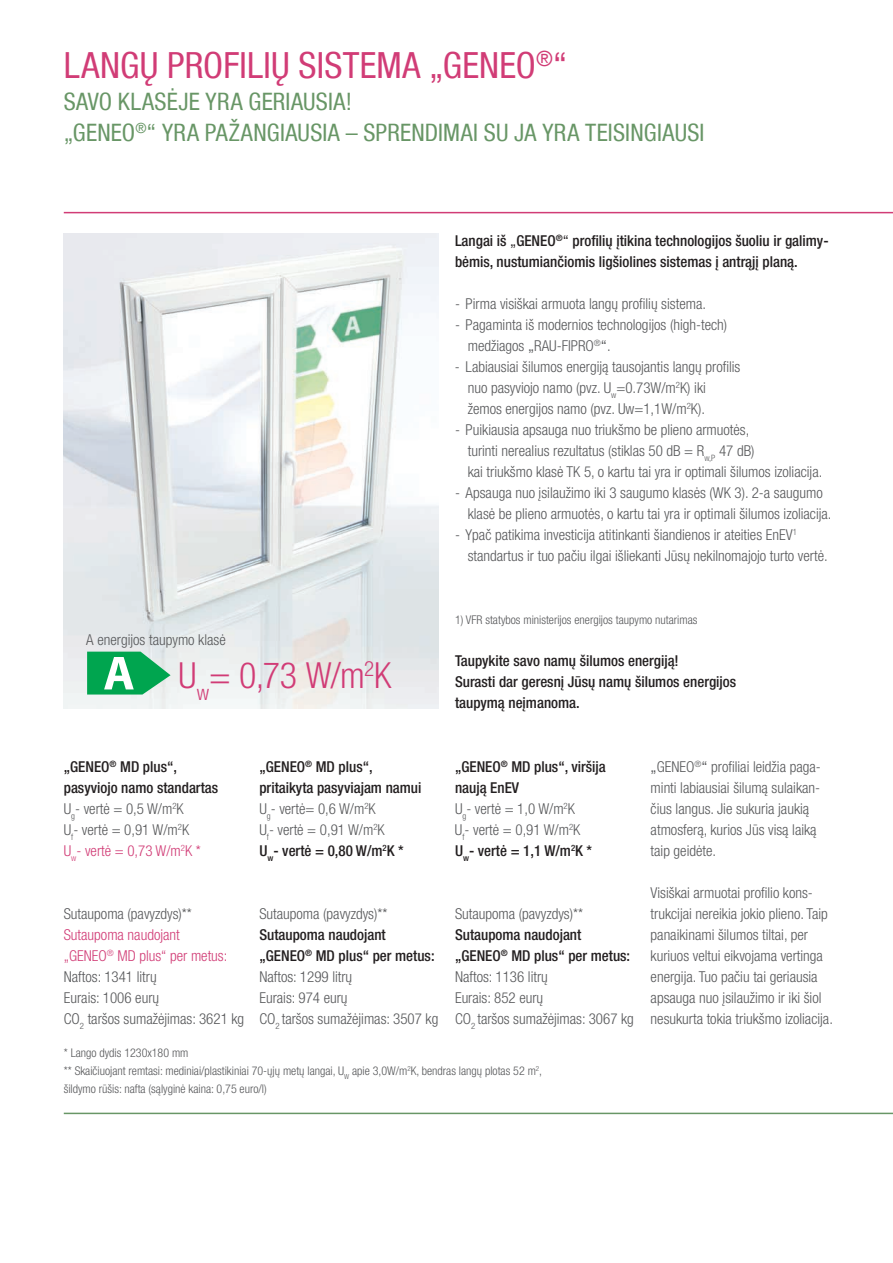
<style>
.page{position:relative;width:893px;height:1263px;background:#fff}
.page>*{position:absolute;margin:0;border:0;box-sizing:border-box;transform-origin:0 0}
.t1{font:condensed 36px "Helvetica Neue LT Com";letter-spacing:.005em;color:#d13c76}
.t2{font:300 condensed 36px "Helvetica Neue LT Com";color:#d13c76}
.t3{font:condensed 24px/31.5px "Helvetica Neue LT Com";letter-spacing:.01em;color:#689666}
.t4{font:300 condensed 15px/21px "Helvetica Neue LT Com";color:#57585a}
.t5{font:500 condensed 15px/21px "Helvetica Neue LT Com";color:#231f20}
.t6{font:300 condensed 12px/18px "Helvetica Neue LT Com";color:#57585a}
.s1{font-weight:400}
.s2{font-weight:300;color:#57585a}
.s3{font-weight:300;color:#d13c76}
.s4{color:#d13c76}
.s5{font-weight:500;color:#231f20}
</style>
<div class="page">
<hr style="left:64px;top:212px;width:829px;height:1px;background:#d13c76">
<hr style="left:64px;top:1113px;width:829px;height:1px;background:#689666">
<img style="left:64px;top:234px;width:374px;height:474px">
<svg style="left:87px;top:652px;width:84px;height:42px"></svg>
<h1 class="t1" style="left:64px;top:44px;width:505px">LANGŲ PROFILIŲ SISTEMA „GENEO<sup>®</sup>“</h1>
<h2 class="t3" style="left:64px;top:85px;width:313px">SAVO KLASĖJE YRA GERIAUSIA! „GENEO<sup>®</sup>“ YRA PAŽANGIAUSIA – SPREN</h2>
<h2 class="t3" style="left:425px;top:117px;width:24px">DIMAI</h2>
<h2 class="t3" style="left:484px;top:117px;width:72px">SU JA YRA</h2>
<h2 class="t3" style="left:585px;top:117px;width:11px">TEISINGIAUSI</h2>
<p class="t5" style="left:455px;top:230px;width:375px">Langai iš <span class="s1">„</span>GENEO<sup>®</sup><span class="s1">“</span> profilių įtikina technologijos šuoliu ir galimy&shy;bėmis, nustumiančiomis ligšiolines sistemas į antrąjį planą.</p>
<p class="t4" style="left:455px;top:294px;width:252px">- Pirma visiškai armuota langų profilių sistema.</p>
<p class="t4" style="left:468px;top:315px;width:261px;text-indent:-13px">- Pagaminta iš modernios technologijos (high-tech) medžiagos <span class="s1">„</span>RAU-FIPRO<sup>®</sup><span class="s1">“</span>.</p>
<p class="t4" style="left:468px;top:357px;width:274px;text-indent:-13px">- Labiausiai šilumos energiją tausojantis langų profilis nuo pasyviojo namo (pvz. U<sub>w</sub>=0.73W/m<sup>2</sup>K) iki žemos energijos namo (pvz. Uw=1,1W/m<sup>2</sup>K).</p>
<p class="t4" style="left:468px;top:420px;width:356px;text-indent:-13px">- Puikiausia apsauga nuo triukšmo be plieno armuotės,<br>turinti nerealius rezultatus (stiklas 50 dB = R<sub>w,P</sub> 47 dB)<br>kai triukšmo klasė TK 5, o kartu tai yra ir optimali šilumos izoliacija.</p>
<p class="t4" style="left:468px;top:483px;width:365px;text-indent:-13px">- Apsauga nuo įsilaužimo iki 3 saugumo klasės (WK 3). 2-a saugumo klasė be plieno armuotės, o kartu tai yra ir optimali šilumos izoliacija.</p>
<p class="t4" style="left:468px;top:525px;width:361px;text-indent:-13px">- Ypač patikima investicija atitinkanti šiandienos ir ateities EnEV<sup>1 </sup>standartus ir tuo pačiu ilgai išliekanti Jūsų nekilnomajojo turto vertė.</p>
<p class="t4" style="left:86px;top:629px;width:141px">A energijos taupymo klasė</p>
<h1 class="t2" style="left:178px;top:654px;width:214px">U<sub>w</sub>= 0,73 W/m<sup>2</sup>K</h1>
<p class="t6" style="left:455px;top:611px;width:244px">1) VFR statybos ministerijos energijos taupymo nutarimas</p>
<p class="t5" style="left:455px;top:650px;width:283px">Taupykite savo namų šilumos energiją!<br>Surasti dar geresnį Jūsų namų šilumos energijos taupymą neįmanoma.</p>
<p class="t5" style="left:64px;top:755px;width:156px">„GENEO<sup>®</sup> MD plus“, pasyviojo namo standartas<br><span class="s2">U</span><sub>g</sub><span class="s2">- vertė = 0,5 W/m</span><sup>2</sup><span class="s2">K<br>U</span><sub>f</sub><span class="s2">- vertė = 0,91 W/m</span><sup>2</sup><span class="s2">K<br></span><span class="s3">U</span><sub>w</sub><span class="s3">- vertė = 0,73 W/m</span><sup>2</sup><span class="s3">K *</span></p>
<p class="t5" style="left:259px;top:755px;width:164px">„GENEO<sup>®</sup> MD plus“, pritaikyta pasyviajam namui<br><span class="s2">U</span><sub>g</sub><span class="s2">- vertė= 0,6 W/m</span><sup>2</sup><span class="s2">K<br>U</span><sub>f</sub><span class="s2">- vertė = 0,91 W/m</span><sup>2</sup><span class="s2">K<br></span>U<sub>w</sub>- vertė = 0,80 W/m<sup>2</sup>K *</p>
<p class="t4" style="left:64px;top:903px;width:130px">Sutaupoma (pavyzdys)**</p>
<p class="t4" style="left:64px;top:924px;width:182px"><span class="s4">Sutaupoma naudojant<br>„GENEO</span><sup>®</sup> <span class="s4">MD plus“ per metus:<br></span>Naftos: 1341 litrų<br>Eurais: 1006 eurų<br>CO<sub>2</sub> taršos sumažėjimas: 3621 kg</p>
<p class="t4" style="left:259px;top:903px;width:130px">Sutaupoma (pavyzdys)**</p>
<p class="t4" style="left:259px;top:924px;width:180px"><span class="s5">Sutaupoma naudojant „GENEO</span><sup>®</sup> <span class="s5">MD plus“ per metus:<br></span>Naftos: 1299 litrų<br>Eurais: 974 eurų<br>CO<sub>2</sub> taršos sumažėjimas: 3507 kg</p>
<p class="t5" style="left:455px;top:755px;width:152px">„GENEO<sup>®</sup> MD plus“, viršija naują EnEV<br><span class="s2">U</span><sub>g</sub><span class="s2">- vertė = 1,0 W/m</span><sup>2</sup><span class="s2">K<br>U</span><sub>f</sub><span class="s2">- vertė = 0,91 W/m</span><sup>2</sup><span class="s2">K<br></span>U<sub>w</sub>- vertė = 1,1 W/m<sup>2</sup>K *</p>
<p class="t4" style="left:455px;top:903px;width:130px">Sutaupoma (pavyzdys)**</p>
<p class="t4" style="left:455px;top:924px;width:180px"><span class="s5">Sutaupoma naudojant „GENEO</span><sup>®</sup> <span class="s5">MD plus“ per metus:<br></span>Naftos: 1136 litrų<br>Eurais: 852 eurų<br>CO<sub>2</sub> taršos sumažėjimas: 3067 kg</p>
<p class="t4" style="left:651px;top:756px;width:172px"><span class="s1">„</span>GENEO<sup>®</sup><span class="s1">“</span> profiliai leidžia paga&shy;minti labiausiai šilumą sulaikan&shy;čius langus. Jie sukuria jaukią atmosferą, kurios Jūs visą laiką taip geidėte.</p>
<p class="t4" style="left:651px;top:882px;width:184px">Visiškai armuotai profilio kons&shy;trukcijai nereikia jokio plieno. Taip panaikinami šilumos tiltai, per kuriuos veltui eikvojama vertinga energija. Tuo pačiu tai geriausia apsauga nuo įsilaužimo ir iki šiol nesukurta tokia triukšmo izoliacija.</p>
<p class="t6" style="left:64px;top:1043px;width:480px">* Lango dydis 1230x180 mm<br>** Skaičiuojant remtasi: mediniai/plastikiniai 70-ųjų metų langai, U<sub>W</sub> apie 3,0W/m<sup>2</sup>K, bendras langų plotas 52 m<sup>2</sup>, šildymo rūšis: nafta (sąlyginė kaina: 0,75 euro/l)</p>
</div>
